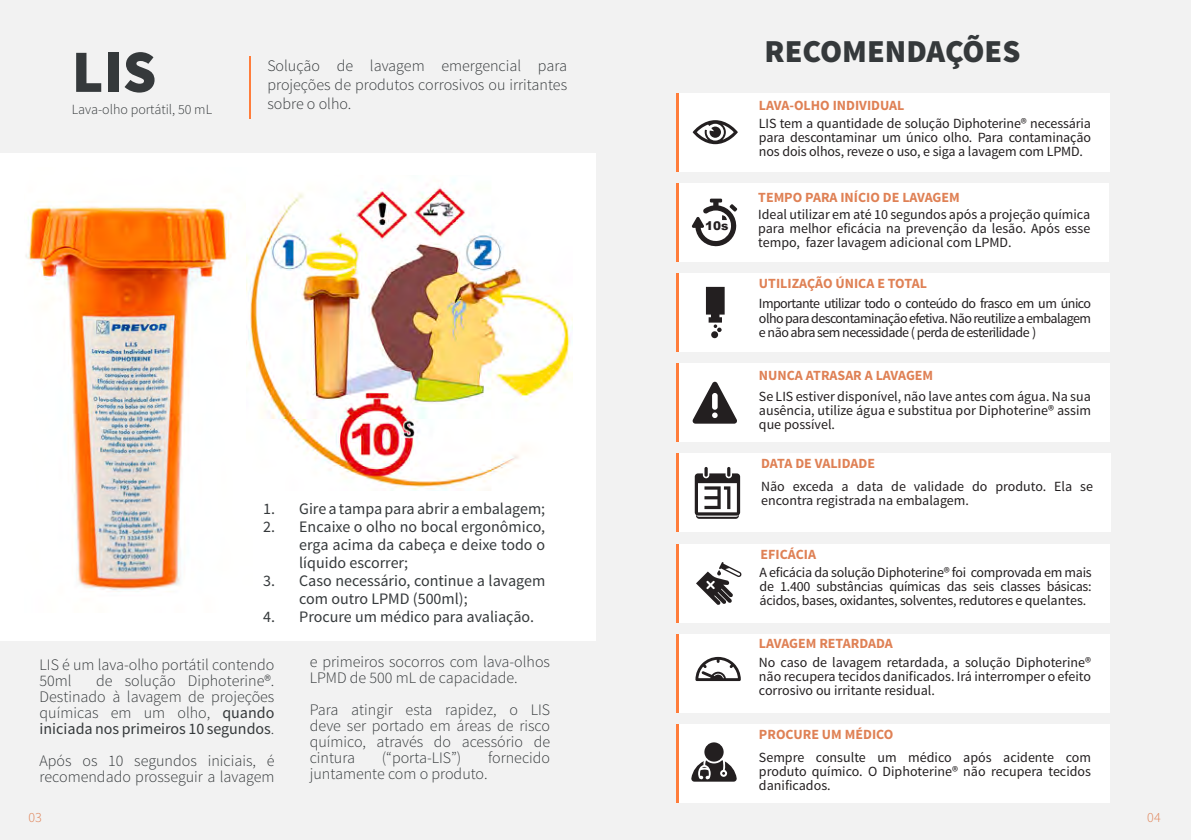
<style>
.page{position:relative;width:1191px;height:840px;background:#fff}
.page>*{position:absolute;margin:0;border:0;box-sizing:border-box;transform-origin:0 0}
.t1{font:900 60px "Source Sans Pro";color:#35393b}
.t2{font:900 32px "Source Sans Pro";color:#35393b}
.t3{font:300 16px/16px "Source Sans Pro";color:#35393b}
.t4{font:16px/18px "Source Sans Pro";color:#35393b;text-align:justify}
.t5{font:14px/14px "Source Sans Pro";color:#231f20;text-align:justify}
.t6{font:700 14px "Source Sans Pro";color:#df8155}
.t7{font:300 14px "Source Sans Pro";color:#35393b}
.t8{font:300 14px "Source Sans Pro";color:#df8155}
.t9{font:900 12px "Arial";color:#231f20}
.s1{font-weight:400}
</style>
<div class="page">
<div style="left:0;top:0;width:1191px;height:839px;background:#f2f2f2"></div>
<div style="left:0;top:153px;width:595px;height:487px;background:#fff"></div>
<img style="left:25px;top:201px;width:206px;height:389px">
<hr style="left:249px;top:56px;width:2px;height:62px;background:#ff7d3b">
<div style="left:677px;top:93px;width:432px;height:78px;background:#fff"></div>
<hr style="left:676px;top:93px;width:2px;height:78px;background:#ff7d3b">
<svg style="left:692px;top:120px;width:46px;height:24px"></svg>
<img style="left:246px;top:179px;width:326px;height:311px">
<div style="left:676px;top:183px;width:432px;height:78px;background:#fff"></div>
<svg style="left:692px;top:198px;width:45px;height:48px"></svg>
<hr style="left:676px;top:183px;width:2px;height:78px;background:#ff7d3b">
<div style="left:677px;top:273px;width:432px;height:78px;background:#fff"></div>
<svg style="left:706px;top:287px;width:18px;height:51px"></svg>
<hr style="left:676px;top:273px;width:2px;height:78px;background:#ff7d3b">
<div style="left:677px;top:363px;width:432px;height:78px;background:#fff"></div>
<svg style="left:692px;top:381px;width:45px;height:42px"></svg>
<hr style="left:676px;top:363px;width:2px;height:78px;background:#ff7d3b">
<div style="left:678px;top:453px;width:432px;height:78px;background:#fff"></div>
<svg style="left:695px;top:467px;width:45px;height:51px"></svg>
<hr style="left:676px;top:453px;width:2px;height:78px;background:#ff7d3b">
<div style="left:677px;top:543px;width:433px;height:78px;background:#fff"></div>
<svg style="left:696px;top:562px;width:45px;height:42px"></svg>
<hr style="left:676px;top:543px;width:2px;height:78px;background:#ff7d3b">
<div style="left:677px;top:724px;width:432px;height:78px;background:#fff"></div>
<div style="left:704px;top:742px;width:19px;height:19px;background:#231f20;border-radius:50%"></div>
<svg style="left:691px;top:759px;width:45px;height:22px"></svg>
<hr style="left:676px;top:724px;width:2px;height:78px;background:#ff7d3b">
<div style="left:677px;top:633px;width:432px;height:78px;background:#fff"></div>
<svg style="left:695px;top:656px;width:46px;height:24px"></svg>
<hr style="left:676px;top:633px;width:2px;height:78px;background:#ff7d3b">
<p class="t1" style="left:72px;top:33px;width:86px">LIS</p>
<p class="t7" style="left:72px;top:101px;width:142px">Lava-olho portátil, 50 mL</p>
<p class="t3" style="left:267px;top:56px;width:301px;line-height:19.2px;text-align:justify">Solução de lavagem emergencial para projeções de produtos corrosivos ou irritantes sobre o olho.</p>
<p class="t4" style="left:263px;top:499px;width:283px">1. Gire a tampa para abrir a embalagem;</p>
<p class="t4" style="left:299px;top:517px;width:247px;text-indent:-36px">2. Encaixe o olho no bocal ergonômico, erga acima da cabeça e deixe todo o líquido escorrer;</p>
<p class="t4" style="left:299px;top:571px;width:247px;text-indent:-36px">3. Caso necessário, continue a lavagem com outro LPMD (500ml);</p>
<p class="t4" style="left:263px;top:607px;width:272px">4. Procure um médico para avaliação.</p>
<p class="t3" style="left:40px;top:656px;width:236px">LIS é um lava-olho portátil contendo<br>50ml</p>
<p class="t3" style="left:40px;top:672px;width:236px;text-align:justify;text-indent:57px">de solução Diphoterine®.<br>Destinado à lavagem de projeções químicas em um olho, <span class="s1">quando iniciada nos primeiros 10 segundos</span>.</p>
<p class="t3" style="left:40px;top:752px;width:236px">Após os 10 segundos iniciais, é recomendado prosseguir a lavagem</p>
<p class="t3" style="left:310px;top:653px;width:242px">e primeiros socorros com lava-olhos<br>LPMD de 500 mL de capacidade.</p>
<p class="t3" style="left:310px;top:701px;width:242px;text-align:justify">Para atingir esta rapidez, o LIS deve ser portado em áreas de risco químico, através do acessório de cintura</p>
<p class="t3" style="left:382px;top:749px;width:81px">(“porta-LIS”)</p>
<p class="t3" style="left:488px;top:749px;width:64px">fornecido</p>
<p class="t3" style="left:310px;top:765px;width:179px">juntamente com o produto.</p>
<p class="t9" style="left:705px;top:217px;width:25px">10s</p>
<p class="t2" style="left:764px;top:30px;width:257px">RECOMENDAÇÕES</p>
<p class="t6" style="left:759px;top:96px;width:147px">LAVA-OLHO INDIVIDUAL</p>
<p class="t5" style="left:759px;top:116px;width:333px">LIS tem a quantidade de solução Diphoterine® necessária para descontaminar um único olho. Para contaminação nos dois olhos, reveze o uso, e siga a lavagem com LPMD.</p>
<p class="t6" style="left:758px;top:188px;width:203px">TEMPO PARA INÍCIO DE LAVAGEM</p>
<p class="t5" style="left:758px;top:207px;width:333px">Ideal utilizar em até 10 segundos após a projeção química para melhor eficácia na prevenção da lesão. Após esse tempo, fazer lavagem adicional com LPMD.</p>
<p class="t6" style="left:759px;top:274px;width:169px">UTILIZAÇÃO ÚNICA E TOTAL</p>
<p class="t5" style="left:759px;top:297px;width:333px">Importante utilizar todo o conteúdo do frasco em um único olho para descontaminação efetiva. Não reutilize a embalagem e não abra sem necessidade ( perda de esterilidade )</p>
<p class="t6" style="left:759px;top:366px;width:176px">NUNCA ATRASAR A LAVAGEM</p>
<p class="t5" style="left:759px;top:389px;width:333px">Se LIS estiver disponível, não lave antes com água. Na sua ausência, utilize água e substitua por Diphoterine® assim que possível.</p>
<p class="t6" style="left:761px;top:454px;width:115px">DATA DE VALIDADE</p>
<p class="t5" style="left:761px;top:479px;width:333px">Não exceda a data de validade do produto. Ela se encontra registrada na embalagem.</p>
<p class="t6" style="left:760px;top:545px;width:57px">EFICÁCIA</p>
<p class="t5" style="left:759px;top:565px;width:333px">A eficácia da solução Diphoterine® foi comprovada em mais de 1.400 substâncias químicas das seis classes básicas: ácidos, bases, oxidantes, solventes, redutores e quelantes.</p>
<p class="t6" style="left:759px;top:633px;width:135px">LAVAGEM RETARDADA</p>
<p class="t5" style="left:759px;top:655px;width:333px">No caso de lavagem retardada, a solução Diphoterine® não recupera tecidos danificados. Irá interromper o efeito corrosivo ou irritante residual.</p>
<p class="t6" style="left:759px;top:725px;width:136px">PROCURE UM MÉDICO</p>
<p class="t5" style="left:759px;top:749px;width:333px">Sempre consulte um médico após acidente com produto químico. O Diphoterine® não recupera tecidos danificados.</p>
<p class="t8" style="left:28px;top:808px;width:15px">03</p>
<p class="t8" style="left:1147px;top:808px;width:15px">04</p>
</div>
